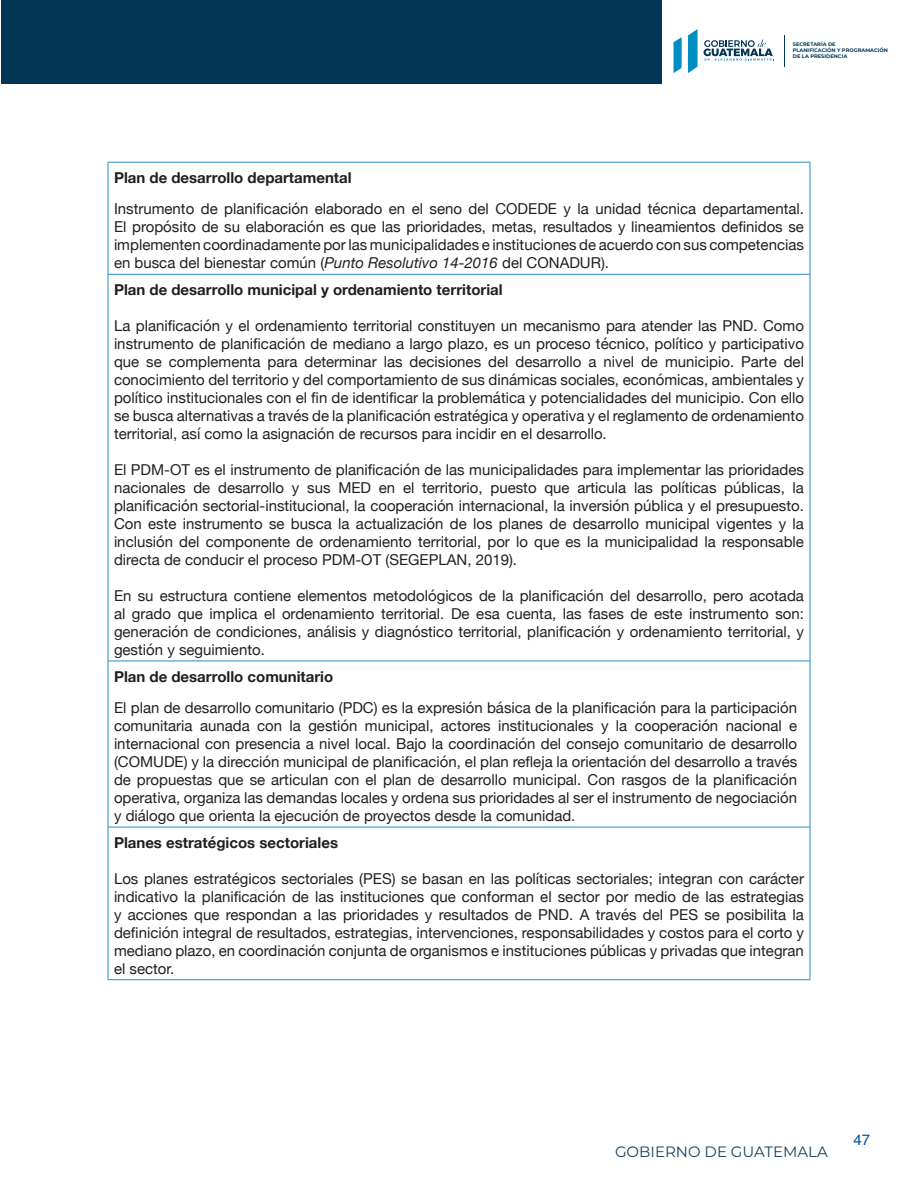
<style>
.page{position:relative;width:918px;height:1188px;background:#fff}
.page>*{position:absolute;margin:0;border:0;box-sizing:border-box;transform-origin:0 0}
.t1{font:15px/18px "Helvetica Neue";color:#231f20;text-align:justify}
.t2{font:700 15px "Helvetica Neue";color:#231f20}
.t3{font:15px "Montserrat";color:#18415f}
.t4{font:15px "Helvetica";color:#0155a5}
.t5{font:700 5.1px/6.1px "Montserrat";color:#063859}
.s1{font-style:italic}
</style>
<div class="page">
<div style="left:1px;top:0;width:661px;height:84px;background:#033556"></div>
<hr style="left:784px;top:35px;width:1px;height:32px;background:#013758">
<svg style="left:674px;top:37px;width:7px;height:36px"></svg>
<svg style="left:688px;top:29px;width:10px;height:44px"></svg>
<svg style="left:704px;top:40px;width:70px;height:21px"></svg>
<hr style="left:108px;top:162px;width:702px;height:1px;background:#268cc7">
<hr style="left:108px;top:162px;width:1px;height:112px;background:#268cc7">
<hr style="left:810px;top:162px;width:1px;height:112px;background:#268cc7">
<hr style="left:108px;top:274px;width:702px;height:1px;background:#268cc7">
<hr style="left:108px;top:274px;width:1px;height:387px;background:#268cc7">
<hr style="left:810px;top:274px;width:1px;height:387px;background:#268cc7">
<hr style="left:108px;top:661px;width:702px;height:1px;background:#268cc7">
<hr style="left:108px;top:661px;width:1px;height:166px;background:#268cc7">
<hr style="left:810px;top:661px;width:1px;height:166px;background:#268cc7">
<hr style="left:108px;top:827px;width:702px;height:1px;background:#268cc7">
<hr style="left:108px;top:827px;width:1px;height:152px;background:#268cc7">
<hr style="left:810px;top:827px;width:1px;height:152px;background:#268cc7">
<hr style="left:108px;top:979px;width:702px;height:1px;background:#268cc7">
<p class="t5" style="left:793px;top:41px;width:97px">SECRETARÍA DE<br>PLANIFICACIÓN Y PROGRAMACIÓN<br>DE LA PRESIDENCIA</p>
<p class="t2" style="left:114px;top:166px;width:239px">Plan de desarrollo departamental</p>
<p class="t1" style="left:114px;top:201px;width:692px">Instrumento de planificación elaborado en el seno del CODEDE y la unidad técnica departamental.<br>El propósito de su elaboración es que las prioridades, metas, resultados y lineamientos definidos se implementen coordinadamente por las municipalidades e instituciones de acuerdo con sus competencias en busca del bienestar común (<span class="s1">Punto Resolutivo 14-2016</span> del CONADUR).</p>
<p class="t2" style="left:114px;top:278px;width:390px">Plan de desarrollo municipal y ordenamiento territorial</p>
<p class="t1" style="left:114px;top:317px;width:692px">La planificación y el ordenamiento territorial constituyen un mecanismo para atender las PND. Como instrumento de planificación de mediano a largo plazo, es un proceso técnico, político y participativo que se complementa para determinar las decisiones del desarrollo a nivel de municipio. Parte del conocimiento del territorio y del comportamiento de sus dinámicas sociales, económicas, ambientales y político institucionales con el fin de identificar la problemática y potencialidades del municipio. Con ello se busca alternativas a través de la planificación estratégica y operativa y el reglamento de ordenamiento territorial, así como la asignación de recursos para incidir en el desarrollo.</p>
<p class="t1" style="left:114px;top:461px;width:692px">El PDM-OT es el instrumento de planificación de las municipalidades para implementar las prioridades nacionales de desarrollo y sus MED en el territorio, puesto que articula las políticas públicas, la planificación sectorial-institucional, la cooperación internacional, la inversión pública y el presupuesto.<br>Con este instrumento se busca la actualización de los planes de desarrollo municipal vigentes y la inclusión del componente de ordenamiento territorial, por lo que es la municipalidad la responsable directa de conducir el proceso PDM-OT (SEGEPLAN, 2019).</p>
<p class="t1" style="left:114px;top:587px;width:692px">En su estructura contiene elementos metodológicos de la planificación del desarrollo, pero acotada al grado que implica el ordenamiento territorial. De esa cuenta, las fases de este instrumento son: generación de condiciones, análisis y diagnóstico territorial, planificación y ordenamiento territorial, y gestión y seguimiento.</p>
<p class="t2" style="left:114px;top:664px;width:221px">Plan de desarrollo comunitario</p>
<p class="t1" style="left:114px;top:700px;width:685px">El plan de desarrollo comunitario (PDC) es la expresión básica de la planificación para la participación comunitaria aunada con la gestión municipal, actores institucionales y la cooperación nacional e internacional con presencia a nivel local. Bajo la coordinación del consejo comunitario de desarrollo (COMUDE) y la dirección municipal de planificación, el plan refleja la orientación del desarrollo a través de propuestas que se articulan con el plan de desarrollo municipal. Con rasgos de la planificación operativa, organiza las demandas locales y ordena sus prioridades al ser el instrumento de negociación y diálogo que orienta la ejecución de proyectos desde la comunidad.</p>
<p class="t2" style="left:114px;top:831px;width:226px">Planes estratégicos sectoriales</p>
<p class="t1" style="left:114px;top:870px;width:692px">Los planes estratégicos sectoriales (PES) se basan en las políticas sectoriales; integran con carácter indicativo la planificación de las instituciones que conforman el sector por medio de las estrategias y acciones que respondan a las prioridades y resultados de PND. A través del PES se posibilita la definición integral de resultados, estrategias, intervenciones, responsabilidades y costos para el corto y mediano plazo, en coordinación conjunta de organismos e instituciones públicas y privadas que integran el sector.</p>
<p class="t3" style="left:615px;top:1141px;width:214px">GOBIERNO DE GUATEMALA</p>
<p class="t4" style="left:853px;top:1128px;width:18px">47</p>
</div>
